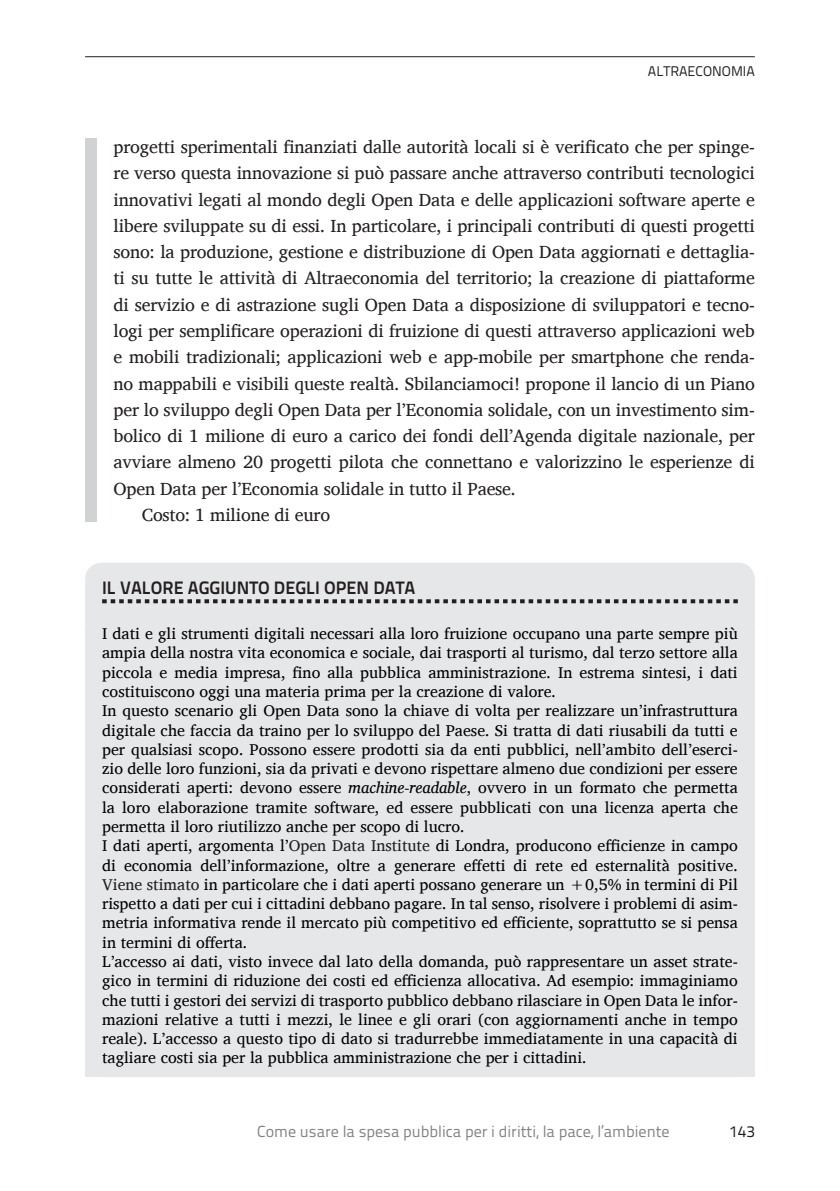
<style>
.page{position:relative;width:840px;height:1191px;background:#fff}
.page>*{position:absolute;margin:0;border:0;box-sizing:border-box;transform-origin:0 0}
._1_1_0_1_testo_primo{font:18px/26.2px "Charis SIL";letter-spacing:-.01em;color:#231f20;text-align:justify}
._5_1_titolo_riquadri{font:18px "Titillium Text 22 L 800 wt";color:#231f20}
._1_1_1_testo{font:18px "Charis SIL";letter-spacing:-.01em;color:#231f20}
._5_3_testo_riquadri{font:16px/19.2px "Charis SIL";color:#000;text-align:justify}
._4_1_numero_pag{font:16px "Titillium Text 22 L 400 wt";color:#808285}
._4_1_numero_pag-2{font:16px "Titillium Text 22 L 400 wt";color:#231f20}
._3_1_info_testa{font:14px "Titillium Text 22 L 400 wt";color:#231f20}
.s1{font-style:italic}
.s2{color:#231f20}
</style>
<div class="page">
<div style="left:85px;top:562px;width:669px;height:515px;background:#e6e7e9;border-radius:17px"></div>
<div style="left:85px;top:629px;width:669px;height:448px;background:#e6e7e9"></div>
<hr style="left:85px;top:56px;width:669px;height:1px;background:#231f20">
<svg style="left:102px;top:599px;width:635px;height:4px"></svg>
<div style="left:85px;top:138px;width:11px;height:384px;background:#d1d2d4"></div>
<p class="_3_1_info_testa" style="left:647px;top:61px;width:108px">ALTRAECONOMIA</p>
<p class="_1_1_0_1_testo_primo" style="left:113px;top:134px;width:642px">progetti sperimentali finanziati dalle autorità locali si è verificato che per spinge&shy;re verso questa innovazione si può passare anche attraverso contributi tecnologici innovativi legati al mondo degli Open Data e delle applicazioni software aperte e libere sviluppate su di essi. In particolare, i principali contributi di questi progetti sono: la produzione, gestione e distribuzione di Open Data aggiornati e dettaglia&shy;ti su tutte le attività di Altraeconomia del territorio; la creazione di piattaforme di servizio e di astrazione sugli Open Data a disposizione di sviluppatori e tecno&shy;logi per semplificare operazioni di fruizione di questi attraverso applicazioni web e mobili tradizionali; applicazioni web e app-mobile per smartphone che renda&shy;no mappabili e visibili queste realtà. Sbilanciamoci! propone il lancio di un Piano per lo sviluppo degli Open Data per l’Economia solidale, con un investimento sim&shy;bolico di 1 milione di euro a carico dei fondi dell’Agenda digitale nazionale, per avviare almeno 20 progetti pilota che connettano e valorizzino le esperienze di Open Data per l’Economia solidale in tutto il Paese.</p>
<p class="_1_1_1_testo" style="left:142px;top:504px;width:190px">Costo: 1 milione di euro</p>
<p class="_5_1_titolo_riquadri" style="left:102px;top:573px;width:314px">IL VALORE AGGIUNTO DEGLI OPEN DATA</p>
<p class="_5_3_testo_riquadri" style="left:102px;top:624px;width:636px">I dati e gli strumenti digitali necessari alla loro fruizione occupano una parte sempre più ampia della nostra vita economica e sociale, dai trasporti al turismo, dal terzo settore alla piccola e media impresa, fino alla pubblica amministrazione. In estrema sintesi, i dati costituiscono oggi una materia prima per la creazione di valore.</p>
<p class="_5_3_testo_riquadri" style="left:102px;top:701px;width:636px">In questo scenario gli Open Data sono la chiave di volta per realizzare un’infrastruttura digitale che faccia da traino per lo sviluppo del Paese. Si tratta di dati riusabili da tutti e per qualsiasi scopo. Possono essere prodotti sia da enti pubblici, nell’ambito dell’eserci&shy;zio delle loro funzioni, sia da privati e devono rispettare almeno due condizioni per essere considerati aperti: devono essere <span class="s1">machine-readable</span>, ovvero in un formato che permetta la loro elaborazione tramite software, ed essere pubblicati con una licenza aperta che permetta il loro riutilizzo anche per scopo di lucro.</p>
<p class="_5_3_testo_riquadri" style="left:102px;top:836px;width:636px">I dati aperti, argomenta l’<span class="s2">Open Data Institute</span> di Londra, producono efficienze in campo di economia dell’informazione, oltre a generare effetti di rete ed esternalità positive.<br><span class="s2">Viene stimato</span> in particolare che i dati aperti possano generare un +0,5% in termini di Pil rispetto a dati per cui i cittadini debbano pagare. In tal senso, risolvere i problemi di asim&shy;metria informativa rende il mercato più competitivo ed efficiente, soprattutto se si pensa in termini di offerta.</p>
<p class="_5_3_testo_riquadri" style="left:102px;top:951px;width:636px">L’accesso ai dati, visto invece dal lato della domanda, può rappresentare un asset strate&shy;gico in termini di riduzione dei costi ed efficienza allocativa. Ad esempio: immaginiamo che tutti i gestori dei servizi di trasporto pubblico debbano rilasciare in Open Data le infor&shy;mazioni relative a tutti i mezzi, le linee e gli orari (con aggiornamenti anche in tempo reale). L’accesso a questo tipo di dato si tradurrebbe immediatamente in una capacità di tagliare costi sia per la pubblica amministrazione che per i cittadini.</p>
<p class="_4_1_numero_pag" style="left:257px;top:1119px;width:414px">Come usare la spesa pubblica per i diritti, la pace, l’ambiente</p>
<p class="_4_1_numero_pag-2" style="left:729px;top:1119px;width:27px">143</p>
</div>
